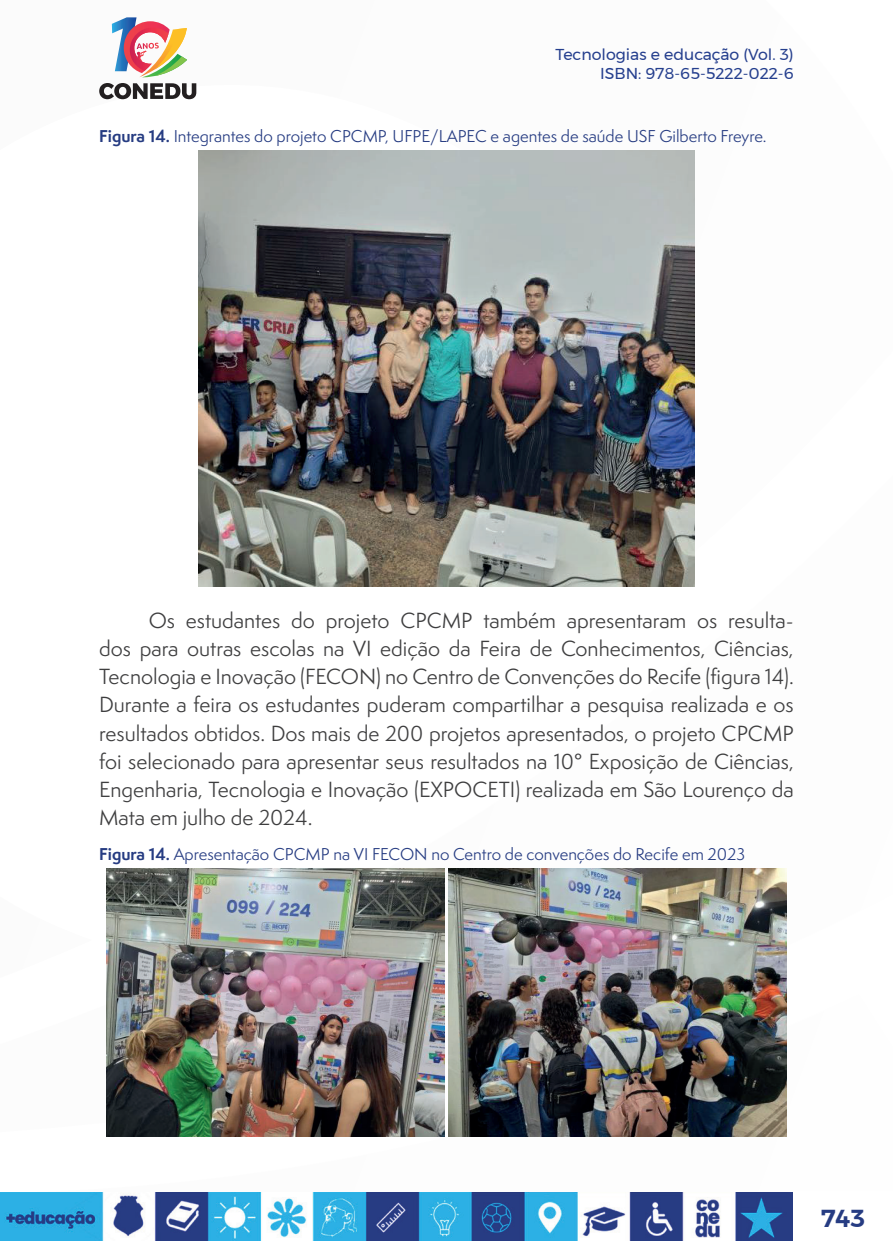
<style>
.page{position:relative;width:893px;height:1241px;background:#fff}
.page>*{position:absolute;margin:0;border:0;box-sizing:border-box;transform-origin:0 0}
.t1{font:600 24.5px "Montserrat";color:#263c82}
._7_CORPO{font:20.12px/28px "Semplicita Pro";color:#3e3e3f;text-align:justify}
._9_LEGENDAS{font:15.75px "Semplicita Pro";color:#263c82}
.t2{font:15.75px/18.9px "Montserrat";color:#253f8e;text-align:right}
.s1{font-weight:700}
</style>
<div class="page">
<svg style="left:112px;top:17px;width:75px;height:60px"></svg>
<svg style="left:99px;top:83px;width:97px;height:16px"></svg>
<img style="left:0;top:1192px;width:793px;height:48px">
<img style="left:198px;top:151px;width:496px;height:435px">
<img style="left:107px;top:868px;width:337px;height:267px">
<img style="left:449px;top:868px;width:337px;height:267px">
<p class="t2" style="left:556px;top:45px;width:240px">Tecnologias e educação (Vol. 3)<br>ISBN: 978-65-5222-022-6</p>
<p class="_9_LEGENDAS" style="left:99px;top:125px;width:669px"><span class="s1">Figura 14.</span> Integrantes do projeto CPCMP, UFPE/LAPEC e agentes de saúde USF Gilberto Freyre.</p>
<p class="_7_CORPO" style="left:99px;top:606px;width:696px;text-indent:50px">Os estudantes do projeto CPCMP também apresentaram os resulta&shy;dos para outras escolas na VI edição da Feira de Conhecimentos, Ciências, Tecnologia e Inovação (FECON) no Centro de Convenções do Recife (figura 14).<br>Durante a feira os estudantes puderam compartilhar a pesquisa realizada e os resultados obtidos. Dos mais de 200 projetos apresentados, o projeto CPCMP foi selecionado para apresentar seus resultados na 10° Exposição de Ciências, Engenharia, Tecnologia e Inovação (EXPOCETI) realizada em São Lourenço da Mata em julho de 2024.</p>
<p class="_9_LEGENDAS" style="left:99px;top:842px;width:647px"><span class="s1">Figura 14.</span> Apresentação CPCMP na VI FECON no Centro de convenções do Recife em 2023</p>
<p class="t1" style="left:821px;top:1198px;width:45px">743</p>
</div>
